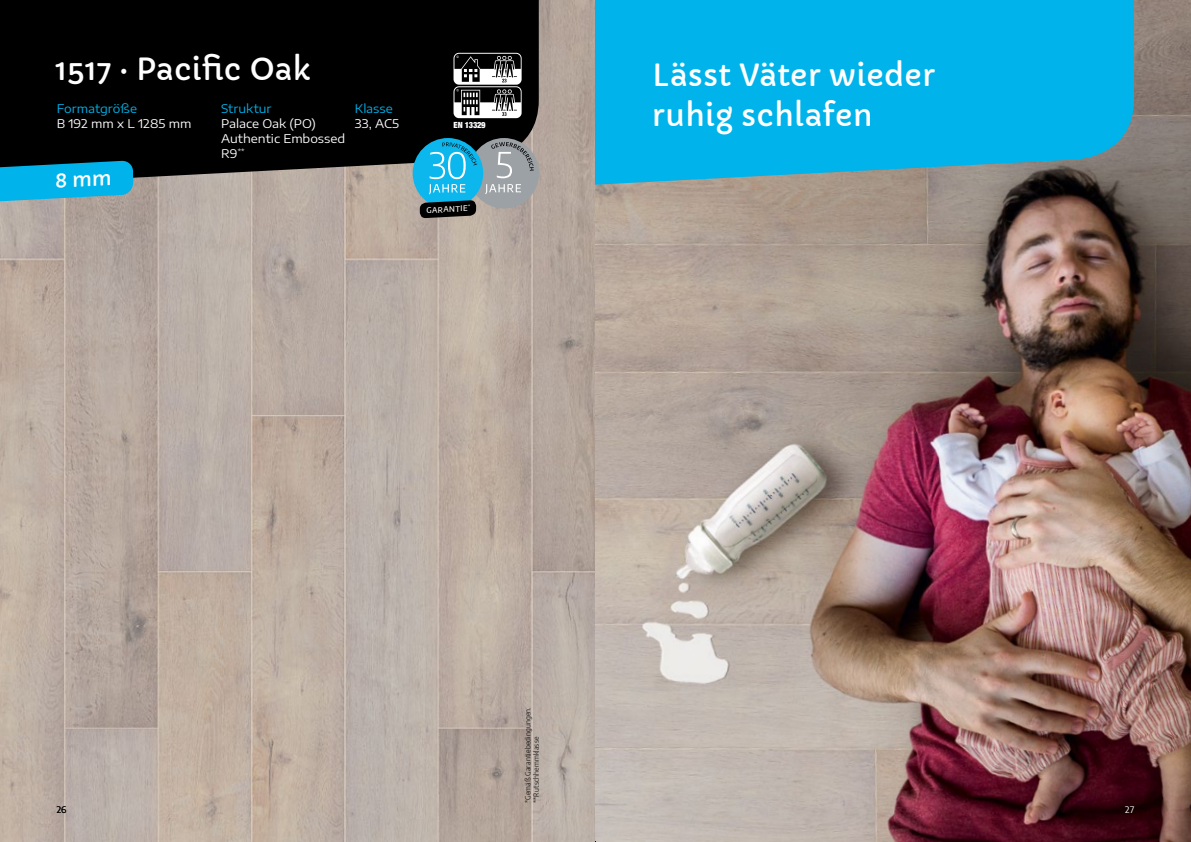
<style>
.page{position:relative;width:1191px;height:842px;background:#fff}
.page>*{position:absolute;margin:0;border:0;box-sizing:border-box;transform-origin:0 0}
.t1{font:30px/40px "Capriola";letter-spacing:.01em;color:#fff}
.t2{font:12px/15px "Encode Sans Expanded";color:#fff}
.t3{font:12px "Encode Sans Expanded";color:#00b3ea}
.t4{font:9px "Encode Sans";color:#000}
.t5{font:9px "Encode Sans";color:#fff}
.t6{font:900 condensed 8.5px "Helvetica Neue LT Std";letter-spacing:-.04em;color:#fff}
.t7{font:500 7.7px "Encode Sans";color:#fff}
.t8{font:300 7px/8.4px "Encode Sans";letter-spacing:.02em;color:#000}
</style>
<div class="page">
<img style="left:0;top:0;width:595px;height:842px">
<div style="left:0;top:0;width:539px;height:185px;background:#000"></div>
<div style="left:469px;top:138px;width:70px;height:71px;background:#9ca1a6;border-radius:50%"></div>
<div style="left:413px;top:138px;width:70px;height:71px;background:#0bb7ed;border-radius:50%"></div>
<svg style="left:420px;top:200px;width:56px;height:18px"></svg>
<svg style="left:485px;top:184px;width:36px;height:10px"></svg>
<svg style="left:491px;top:142px;width:43px;height:36px"></svg>
<svg style="left:429px;top:142px;width:48px;height:52px"></svg>
<svg style="left:453px;top:53px;width:68px;height:65px"></svg>
<img style="left:595px;top:0;width:596px;height:842px">
<svg style="left:595px;top:0;width:539px;height:185px;fill:#00b3ea"></svg>
<svg style="left:0;top:161px;width:133px;height:41px"></svg>
<h1 class="t1" style="left:55px;top:50px;width:257px">1517 · Pacific Oak</h1>
<p class="t3" style="left:57px;top:100px;width:82px">Formatgröße</p>
<p class="t2" style="left:57px;top:116px;width:136px">B 192 mm x L 1285 mm</p>
<p class="t3" style="left:221px;top:100px;width:52px">Struktur</p>
<p class="t2" style="left:221px;top:116px;width:126px">Palace Oak (PO)<br>Authentic Embossed<br>R9<sup>**</sup></p>
<p class="t3" style="left:355px;top:100px;width:39px">Klasse</p>
<p class="t2" style="left:355px;top:116px;width:46px">33, AC5</p>
<p class="t6" style="left:453px;top:120px;width:33px">EN 13329</p>
<p class="t7" style="left:426px;top:205px;width:46px;rotate:-3deg">GARANTIE<sup>*</sup></p>
<h1 class="t1" style="left:652px;top:55px;width:284px">Lässt Väter wieder ruhig schlafen</h1>
<p class="t4" style="left:57px;top:803px;width:11px">26</p>
<p class="t8" style="left:523px;top:803px;width:98px;rotate:-90deg">*Gemäß Garantiebedingungen. **Rutschhemmklasse</p>
<p class="t5" style="left:1125px;top:803px;width:10px">27</p>
</div>
